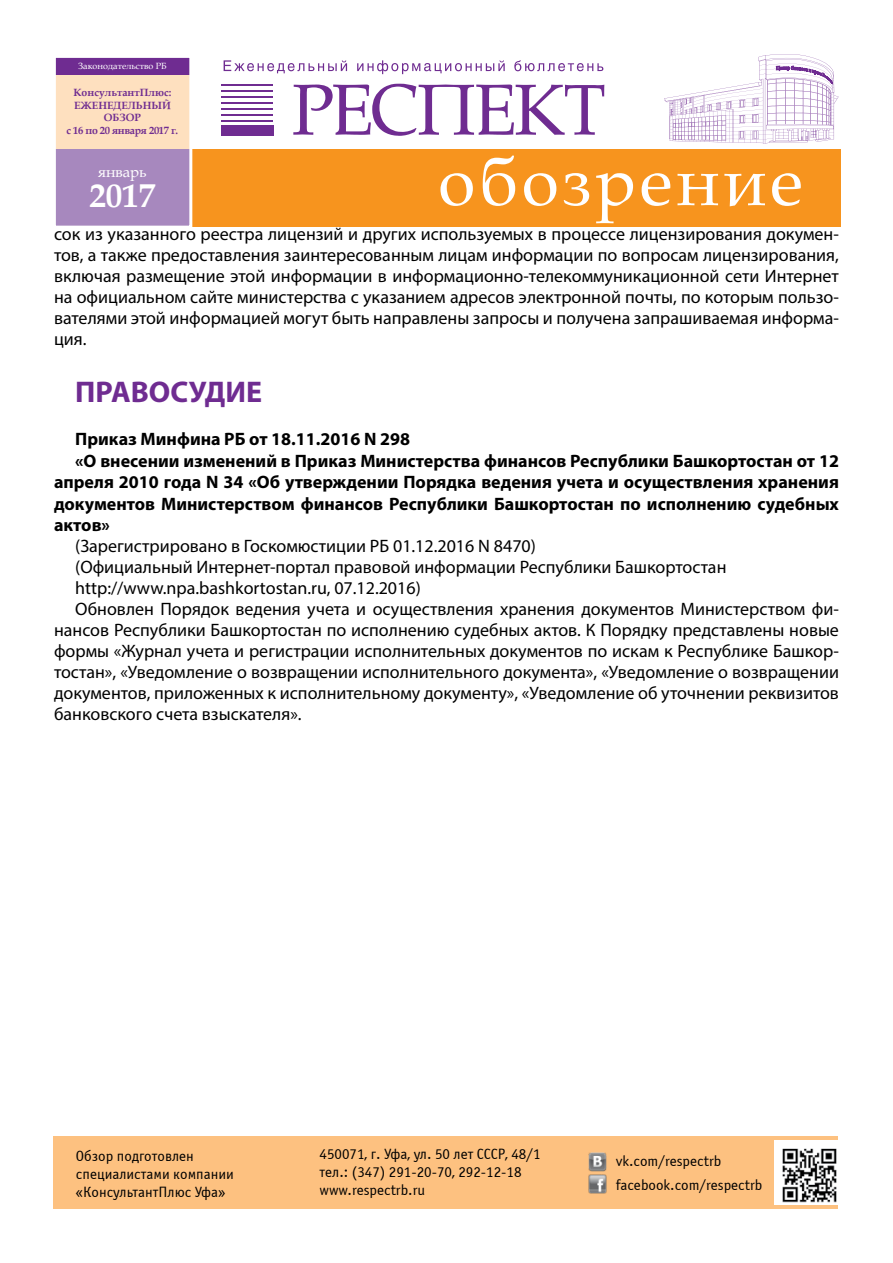
<style>
.page{position:relative;width:893px;height:1263px;background:#fff}
.page>*{position:absolute;margin:0;border:0;box-sizing:border-box;transform-origin:0 0}
.t1{font:67.95px "Book Antiqua";letter-spacing:.06em;color:#fff}
.t2{font:700 33px "Book Antiqua";color:#fff}
.t3{font:700 30px "Myriad Pro";color:#6f2c91}
.t4{font:18px/21px "Myriad Pro";color:#000;text-align:justify}
.t5{font:700 18px "Myriad Pro";color:#000}
.t6{font:15px/18px "Officina Sans C";color:#000}
.t7{font:15px "Book Antiqua";color:#fff}
.t8{font:700 10.5px/12.6px "Book Antiqua";color:#6f2c91;text-align:center}
.t9{font:9px "Book Antiqua";color:#fff}
</style>
<div class="page">
<svg style="left:664px;top:54px;width:175px;height:90px"></svg>
<div style="left:56px;top:149px;width:784px;height:77px;background:#f7941e"></div>
<svg style="left:224px;top:60px;width:379px;height:14px"></svg>
<hr style="left:221px;top:84px;width:52px;height:2px;background:#6f2c91">
<hr style="left:221px;top:90px;width:52px;height:2px;background:#6f2c91">
<hr style="left:221px;top:96px;width:52px;height:2px;background:#6f2c91">
<hr style="left:221px;top:102px;width:52px;height:2px;background:#6f2c91">
<hr style="left:221px;top:108px;width:52px;height:2px;background:#6f2c91">
<hr style="left:221px;top:114px;width:52px;height:2px;background:#6f2c91">
<hr style="left:221px;top:120px;width:52px;height:2px;background:#6f2c91">
<div style="left:221px;top:125px;width:53px;height:11px;background:#6f2c91"></div>
<svg style="left:293px;top:84px;width:311px;height:52px"></svg>
<svg style="left:55px;top:57px;width:139px;height:170px;background:#caa9bc"></svg>
<div style="left:53px;top:1137px;width:785px;height:72px;background:#fdc180"></div>
<img style="left:588px;top:1153px;width:19px;height:18px">
<img style="left:588px;top:1175px;width:19px;height:18px">
<img style="left:775px;top:1140px;width:63px;height:64px">
<p class="t9" style="left:78px;top:60px;width:90px">Законодательство РБ</p>
<p class="t8" style="left:67px;top:86px;width:113px">КонсультантПлюс:<br>ЕЖЕНЕДЕЛЬНЫЙ<br>ОБЗОР<br>с 16 по 20 января 2017 г.</p>
<p class="t7" style="left:98px;top:161px;width:50px">январь</p>
<h2 class="t2" style="left:89px;top:173px;width:67px">2017</h2>
<h1 class="t1" style="left:438px;top:135px;width:366px">обозрение</h1>
<p class="t4" style="left:54px;top:224px;width:786px">сок из указанного реестра лицензий и других используемых в процессе лицензирования докумен&shy;тов, а также предоставления заинтересованным лицам информации по вопросам лицензирования, включая размещение этой информации в информационно-телекоммуникационной сети Интернет на официальном сайте министерства с указанием адресов электронной почты, по которым пользо&shy;вателями этой информацией могут быть направлены запросы и получена запрашиваемая информа&shy;ция.</p>
<h3 class="t3" style="left:75px;top:373px;width:188px">ПРАВОСУДИЕ</h3>
<p class="t5" style="left:75px;top:427px;width:336px">Приказ Минфина РБ от 18.11.2016 N 298</p>
<p class="t5" style="left:75px;top:449px;width:765px">«О внесении изменений в Приказ Министерства финансов Республики Башкортостан от 12</p>
<p class="t5" style="left:54px;top:470px;width:786px">апреля 2010 года N 34 «Об утверждении Порядка ведения учета и осуществления хранения</p>
<p class="t5" style="left:54px;top:492px;width:786px">документов Министерством финансов Республики Башкортостан по исполнению судебных</p>
<p class="t5" style="left:54px;top:514px;width:57px">актов»</p>
<p class="t4" style="left:75px;top:536px;width:462px">(Зарегистрировано в Госкомюстиции РБ 01.12.2016 N 8470)</p>
<p class="t4" style="left:75px;top:557px;width:653px">(Официальный Интернет-портал правовой информации Республики Башкортостан</p>
<p class="t4" style="left:75px;top:578px;width:347px">http://www.npa.bashkortostan.ru, 07.12.2016)</p>
<p class="t4" style="left:75px;top:599px;width:765px">Обновлен Порядок ведения учета и осуществления хранения документов Министерством фи-</p>
<p class="t4" style="left:54px;top:620px;width:786px">нансов Республики Башкортостан по исполнению судебных актов. К Порядку представлены новые</p>
<p class="t4" style="left:54px;top:641px;width:786px">формы «Журнал учета и регистрации исполнительных документов по искам к Республике Башкор-</p>
<p class="t4" style="left:54px;top:662px;width:786px">тостан», «Уведомление о возвращении исполнительного документа», «Уведомление о возвращении</p>
<p class="t4" style="left:54px;top:683px;width:786px">документов, приложенных к исполнительному документу», «Уведомление об уточнении реквизитов</p>
<p class="t4" style="left:54px;top:704px;width:249px">банковского счета взыскателя».</p>
<p class="t6" style="left:76px;top:1148px;width:159px">Обзор подготовлен специалистами компании «КонсультантПлюс Уфа»</p>
<p class="t6" style="left:320px;top:1145px;width:223px">450071, г. Уфа, ул. 50 лет СССР, 48/1 тел.: (347) 291-20-70, 292-12-18 www.respectrb.ru</p>
<p class="t6" style="left:616px;top:1149px;width:148px;line-height:24px">vk.com/respectrb facebook.com/respectrb</p>
</div>
